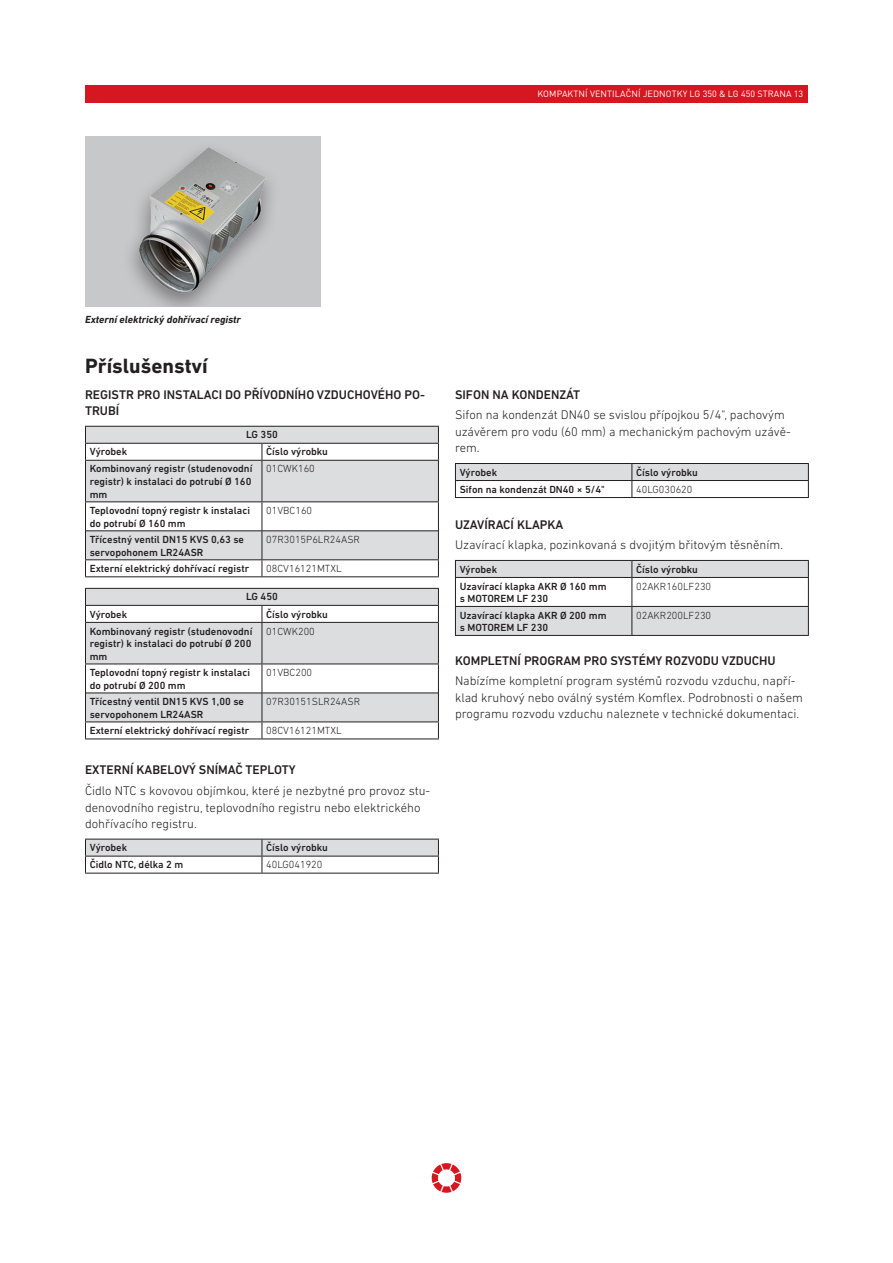
<style>
.page{position:relative;width:893px;height:1263px;background:#fff}
.page>*{position:absolute;margin:0;border:0;box-sizing:border-box;transform-origin:0 0}
.Überschrift1{font:700 21px "DIN Next LT Pro";color:#231f20}
.Fließtext{font:300 12.75px/16.5px "DIN Next LT Pro";color:#231f20}
.Überschrift2{font:300 12.75px/16.5px "DIN Next LT Pro";color:#231f20}
.Überschrift2-2{font:500 12.75px "DIN Next LT Pro";color:#231f20}
.Fließtext-2{font:500 12.75px/16.5px "DIN Next LT Pro";color:#231f20}
.Tabelle_Bold{font:500 10.5px/12.6px "DIN Next LT Pro";color:#231f20}
.Tabelle{font:300 10.5px "DIN Next LT Pro";color:#231f20}
.Bildunterschrift{font:italic 700 10.5px "DIN Next LT Pro";color:#231f20}
.t1{font:9px "DIN Pro";letter-spacing:.01em;color:#fff}
</style>
<div class="page">
<div style="left:85px;top:85px;width:723px;height:17px;background:#d7171f"></div>
<svg style="left:432px;top:1163px;width:29px;height:30px"></svg>
<svg style="left:86px;top:427px;width:352px;height:132px;fill:#dcdddf"></svg>
<hr style="left:85px;top:426px;width:177px;height:1px;background:#231f20">
<hr style="left:262px;top:426px;width:177px;height:1px;background:#231f20">
<hr style="left:85px;top:443px;width:177px;height:1px;background:#231f20">
<svg style="left:85px;top:427px;width:1px;height:33px"></svg>
<hr style="left:262px;top:443px;width:177px;height:1px;background:#231f20">
<svg style="left:438px;top:427px;width:1px;height:33px"></svg>
<hr style="left:85px;top:461px;width:1px;height:40px;background:#231f20">
<hr style="left:438px;top:461px;width:1px;height:40px;background:#231f20">
<svg style="left:85px;top:502px;width:1px;height:74px"></svg>
<svg style="left:438px;top:502px;width:1px;height:74px"></svg>
<hr style="left:85px;top:460px;width:177px;height:1px;background:#231f20">
<hr style="left:262px;top:460px;width:177px;height:1px;background:#231f20">
<hr style="left:85px;top:501px;width:177px;height:1px;background:#231f20">
<hr style="left:262px;top:501px;width:177px;height:1px;background:#231f20">
<svg style="left:261px;top:444px;width:1px;height:16px"></svg>
<hr style="left:261px;top:461px;width:1px;height:40px;background:#231f20">
<svg style="left:261px;top:502px;width:1px;height:74px"></svg>
<hr style="left:86px;top:531px;width:176px;height:1px;background:#231f20">
<hr style="left:262px;top:531px;width:176px;height:1px;background:#231f20">
<hr style="left:85px;top:559px;width:177px;height:1px;background:#231f20">
<hr style="left:262px;top:559px;width:177px;height:1px;background:#231f20">
<hr style="left:85px;top:576px;width:177px;height:1px;background:#231f20">
<hr style="left:262px;top:576px;width:177px;height:1px;background:#231f20">
<svg style="left:86px;top:589px;width:352px;height:132px;fill:#dcdddf"></svg>
<hr style="left:85px;top:588px;width:177px;height:1px;background:#231f20">
<hr style="left:262px;top:588px;width:177px;height:1px;background:#231f20">
<hr style="left:85px;top:605px;width:177px;height:1px;background:#231f20">
<svg style="left:85px;top:589px;width:1px;height:33px"></svg>
<hr style="left:262px;top:605px;width:177px;height:1px;background:#231f20">
<svg style="left:438px;top:589px;width:1px;height:33px"></svg>
<hr style="left:85px;top:623px;width:1px;height:40px;background:#231f20">
<hr style="left:438px;top:623px;width:1px;height:40px;background:#231f20">
<svg style="left:85px;top:664px;width:1px;height:74px"></svg>
<svg style="left:438px;top:664px;width:1px;height:74px"></svg>
<hr style="left:85px;top:622px;width:177px;height:1px;background:#231f20">
<hr style="left:262px;top:622px;width:177px;height:1px;background:#231f20">
<hr style="left:85px;top:663px;width:177px;height:1px;background:#231f20">
<hr style="left:262px;top:663px;width:177px;height:1px;background:#231f20">
<svg style="left:261px;top:606px;width:1px;height:16px"></svg>
<hr style="left:261px;top:623px;width:1px;height:40px;background:#231f20">
<svg style="left:261px;top:664px;width:1px;height:74px"></svg>
<hr style="left:86px;top:693px;width:176px;height:1px;background:#231f20">
<hr style="left:262px;top:693px;width:176px;height:1px;background:#231f20">
<hr style="left:85px;top:721px;width:177px;height:1px;background:#231f20">
<hr style="left:262px;top:721px;width:177px;height:1px;background:#231f20">
<hr style="left:85px;top:738px;width:177px;height:1px;background:#231f20">
<hr style="left:262px;top:738px;width:177px;height:1px;background:#231f20">
<hr style="left:85px;top:873px;width:177px;height:1px;background:#231f20">
<hr style="left:262px;top:873px;width:177px;height:1px;background:#231f20">
<svg style="left:85px;top:839px;width:354px;height:34px"></svg>
<hr style="left:455px;top:497px;width:177px;height:1px;background:#231f20">
<hr style="left:632px;top:497px;width:177px;height:1px;background:#231f20">
<svg style="left:455px;top:463px;width:354px;height:34px"></svg>
<hr style="left:455px;top:635px;width:177px;height:1px;background:#231f20">
<hr style="left:632px;top:635px;width:177px;height:1px;background:#231f20">
<svg style="left:455px;top:560px;width:354px;height:75px"></svg>
<div style="left:85px;top:136px;width:236px;height:170px;background:#c7c8ca"></div>
<div style="left:121px;top:139px;width:161px;height:167px;background:#231f20;opacity:.5"></div>
<img style="left:121px;top:147px;width:161px;height:148px">
<p class="t1" style="left:537px;top:87px;width:267px">KOMPAKTNÍ VENTILAČNÍ JEDNOTKY LG 350 &amp; LG 450 STRANA 13</p>
<p class="Bildunterschrift" style="left:85px;top:313px;width:157px">Externí elektrický dohřívací registr</p>
<p class="Überschrift1" style="left:85px;top:353px;width:124px">Příslušenství</p>
<p class="Fließtext-2" style="left:85px;top:386px;width:342px">REGISTR PRO INSTALACI DO PŘÍVODNÍHO VZDUCHOVÉHO PO-<br>TRUBÍ</p>
<p class="Tabelle_Bold" style="left:246px;top:428px;width:33px">LG 350</p>
<p class="Tabelle_Bold" style="left:90px;top:445px;width:39px">Výrobek</p>
<p class="Tabelle_Bold" style="left:266px;top:445px;width:63px">Číslo výrobku</p>
<p class="Tabelle_Bold" style="left:90px;top:462px;width:164px;text-align:justify">Kombinovaný registr (studenovodní registr) k instalaci do potrubí Ø 160 mm</p>
<p class="Tabelle" style="left:266px;top:463px;width:50px">01CWK160</p>
<p class="Tabelle_Bold" style="left:90px;top:504px;width:162px">Teplovodní topný registr k instalaci do potrubí Ø 160 mm</p>
<p class="Tabelle" style="left:266px;top:504px;width:47px">01VBC160</p>
<p class="Tabelle_Bold" style="left:90px;top:533px;width:156px">Třícestný ventil DN15 KVS 0,63 se servopohonem LR24ASR</p>
<p class="Tabelle" style="left:266px;top:533px;width:95px">07R3015P6LR24ASR</p>
<p class="Tabelle_Bold" style="left:90px;top:562px;width:161px">Externí elektrický dohřívací registr</p>
<p class="Tabelle" style="left:266px;top:562px;width:77px">08CV16121MTXL</p>
<p class="Tabelle_Bold" style="left:246px;top:590px;width:33px">LG 450</p>
<p class="Tabelle_Bold" style="left:90px;top:607px;width:39px">Výrobek</p>
<p class="Tabelle_Bold" style="left:266px;top:607px;width:63px">Číslo výrobku</p>
<p class="Tabelle_Bold" style="left:90px;top:624px;width:164px;text-align:justify">Kombinovaný registr (studenovodní registr) k instalaci do potrubí Ø 200 mm</p>
<p class="Tabelle" style="left:266px;top:625px;width:50px">01CWK200</p>
<p class="Tabelle_Bold" style="left:90px;top:666px;width:162px">Teplovodní topný registr k instalaci do potrubí Ø 200 mm</p>
<p class="Tabelle" style="left:266px;top:666px;width:47px">01VBC200</p>
<p class="Tabelle_Bold" style="left:90px;top:695px;width:156px">Třícestný ventil DN15 KVS 1,00 se servopohonem LR24ASR</p>
<p class="Tabelle" style="left:266px;top:695px;width:95px">07R30151SLR24ASR</p>
<p class="Tabelle_Bold" style="left:90px;top:724px;width:161px">Externí elektrický dohřívací registr</p>
<p class="Tabelle" style="left:266px;top:724px;width:77px">08CV16121MTXL</p>
<p class="Überschrift2-2" style="left:85px;top:762px;width:212px">EXTERNÍ KABELOVÝ SNÍMAČ TEPLOTY</p>
<p class="Fließtext" style="left:85px;top:782px;width:347px">Čidlo NTC s kovovou objímkou, které je nezbytné pro provoz stu&shy;denovodního registru, teplovodního registru nebo elektrického dohřívacího registru.</p>
<p class="Tabelle_Bold" style="left:90px;top:841px;width:39px">Výrobek</p>
<p class="Tabelle_Bold" style="left:266px;top:841px;width:63px">Číslo výrobku</p>
<p class="Tabelle_Bold" style="left:90px;top:858px;width:95px">Čidlo NTC, délka 2 m</p>
<p class="Tabelle" style="left:266px;top:859px;width:58px">40LG041920</p>
<p class="Überschrift2-2" style="left:455px;top:387px;width:127px">SIFON NA KONDENZÁT</p>
<p class="Überschrift2" style="left:455px;top:407px;width:337px">Sifon na kondenzát DN40 se svislou přípojkou 5/4", pachovým uzávěrem pro vodu (60 mm) a mechanickým pachovým uzávě&shy;rem.</p>
<p class="Tabelle_Bold" style="left:460px;top:466px;width:39px">Výrobek</p>
<p class="Tabelle_Bold" style="left:636px;top:466px;width:63px">Číslo výrobku</p>
<p class="Tabelle_Bold" style="left:460px;top:483px;width:147px">Sifon na kondenzát DN40 × 5/4"</p>
<p class="Tabelle" style="left:636px;top:483px;width:58px">40LG030620</p>
<p class="Überschrift2-2" style="left:455px;top:517px;width:110px">UZAVÍRACÍ KLAPKA</p>
<p class="Überschrift2" style="left:455px;top:537px;width:330px">Uzavírací klapka, pozinkovaná s dvojitým břitovým těsněním.</p>
<p class="Tabelle_Bold" style="left:460px;top:563px;width:39px">Výrobek</p>
<p class="Tabelle_Bold" style="left:636px;top:563px;width:63px">Číslo výrobku</p>
<p class="Tabelle_Bold" style="left:460px;top:580px;width:148px">Uzavírací klapka AKR Ø 160 mm</p>
<p class="Tabelle_Bold" style="left:460px;top:592px;width:90px">s MOTOREM LF 230</p>
<p class="Tabelle" style="left:636px;top:580px;width:77px">02AKR160LF230</p>
<p class="Tabelle_Bold" style="left:460px;top:609px;width:148px">Uzavírací klapka AKR Ø 200 mm</p>
<p class="Tabelle_Bold" style="left:460px;top:621px;width:90px">s MOTOREM LF 230</p>
<p class="Tabelle" style="left:636px;top:609px;width:77px">02AKR200LF230</p>
<p class="Überschrift2-2" style="left:455px;top:653px;width:322px">KOMPLETNÍ PROGRAM PRO SYSTÉMY ROZVODU VZDUCHU</p>
<p class="Fließtext" style="left:455px;top:672px;width:349px">Nabízíme kompletní program systémů rozvodu vzduchu, napří&shy;klad kruhový nebo oválný systém Komflex. Podrobnosti o našem programu rozvodu vzduchu naleznete v technické dokumentaci.</p>
</div>
